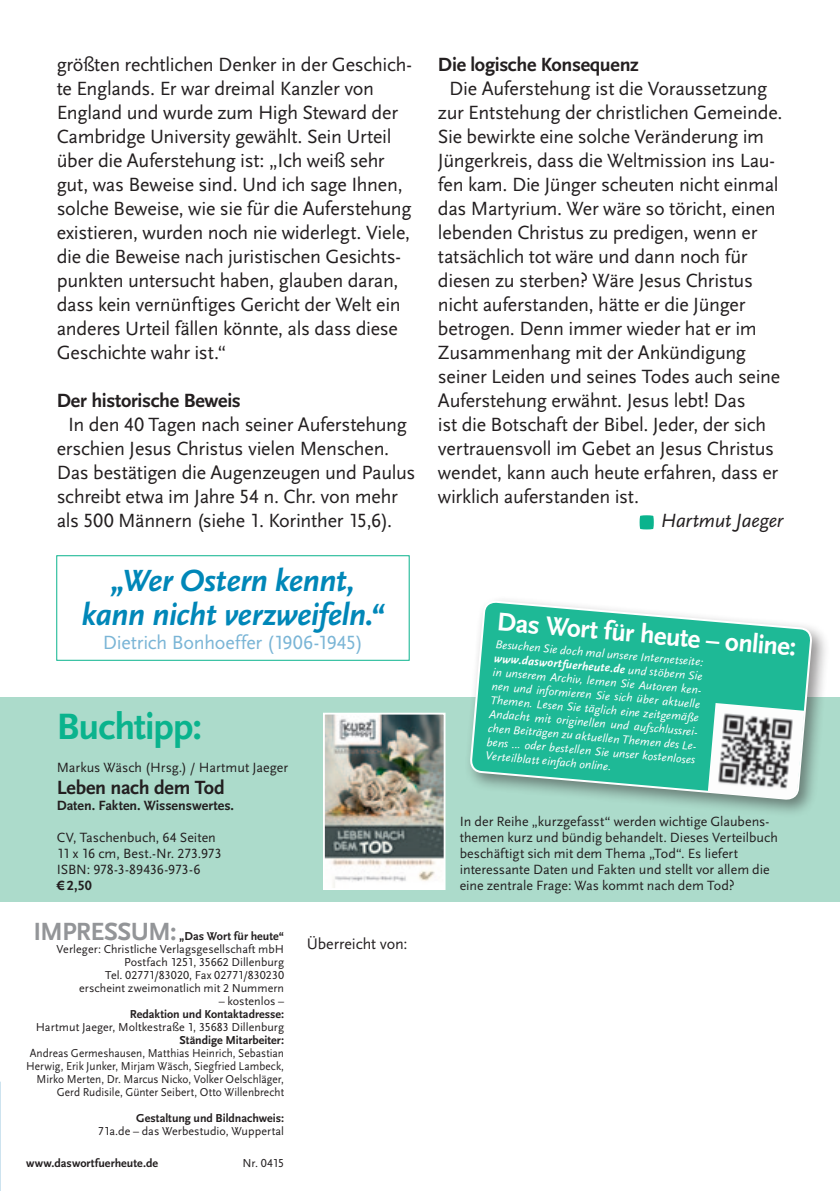
<style>
.page{position:relative;width:840px;height:1191px;background:#fff}
.page>*{position:absolute;margin:0;border:0;box-sizing:border-box;transform-origin:0 0}
.t1{font:700 38.2px "Scala Sans LF";letter-spacing:-.025em;color:#0ab38d}
.Fließ_norm{font:italic 700 32px/34px "Scala Sans LF";letter-spacing:-.02em;color:#0087b8;text-align:center}
.t2{font:700 26.8px "Scala Sans LF";color:#fff}
.Fließ_norm-2{font:20px/24px "Scala Sans LF";letter-spacing:-.015em;color:#231f20}
.Fließ_norm-3{font:700 20px "Scala Sans LF";letter-spacing:-.015em;color:#231f20}
.Fließ_norm-4{font:20px "Scala Sans LF";letter-spacing:-.01em;color:#7ab5d6}
.Fließ_norm-5{font:italic 20px "Scala Sans LF";letter-spacing:-.01em;color:#231f20}
.t3{font:16px "Scala Sans LF";letter-spacing:-.005em;color:#231f20}
.t4{font:14px/16px "Scala Sans LF";color:#231f20}
.t5{font:700 14px "Scala Sans LF";color:#231f20}
.t6{font:italic 12px/14px "Scala Sans LF";color:#fff}
.t7{font:12px "Scala Sans LF";color:#231f20}
.t8{font:12px/13px "Scala Sans LF";color:#231f20;text-align:right;scale:.94 1}
.t9{font:700 12px "Scala Sans LF";color:#231f20}
.s1{font-size:26px;color:#939598}
.s2{font-weight:700}
</style>
<div class="page">
<div style="left:0;top:696px;width:839px;height:206px;background:#acdbcb"></div>
<img style="left:326px;top:715px;width:116px;height:172px">
<div style="left:323px;top:712px;width:122px;height:178px;border:2px solid #fff"></div>
<svg style="left:0;top:1081px;width:1px;height:110px"></svg>
<div style="left:463px;top:594px;width:366px;height:223px;background:#231f20;opacity:.5"></div>
<svg style="left:468px;top:599px;width:344px;height:206px"></svg>
<img style="left:707px;top:703px;width:96px;height:96px">
<svg style="left:639px;top:515px;width:14px;height:14px"></svg>
<div style="left:56px;top:555px;width:353px;height:105px;border:1px solid #0ab38d"></div>
<p class="Fließ_norm-2" style="left:57px;top:53px;width:356px">größten rechtlichen Denker in der Geschich&shy;te Englands. Er war dreimal Kanzler von England und wurde zum High Steward der Cambridge University gewählt. Sein Urteil über die Auferstehung ist: „Ich weiß sehr gut, was Beweise sind. Und ich sage Ihnen, solche Beweise, wie sie für die Auferstehung existieren, wurden noch nie widerlegt. Viele, die die Beweise nach juristischen Gesichts&shy;punkten untersucht haben, glauben daran, dass kein vernünftiges Gericht der Welt ein anderes Urteil fällen könnte, als dass diese Geschichte wahr ist.“</p>
<p class="Fließ_norm-3" style="left:57px;top:389px;width:185px">Der historische Beweis</p>
<p class="Fließ_norm-2" style="left:57px;top:413px;width:360px;text-indent:11px">In den 40 Tagen nach seiner Auferstehung erschien Jesus Christus vielen Menschen.<br>Das bestätigen die Augenzeugen und Paulus schreibt etwa im Jahre 54 n. Chr. von mehr als 500 Männern (siehe 1. Korinther 15,6).</p>
<p class="Fließ_norm" style="left:81px;top:563px;width:304px">„Wer Ostern kennt, kann nicht verzweifeln.“</p>
<p class="Fließ_norm-4" style="left:103px;top:630px;width:261px">Dietrich Bonhoeffer (1906-1945)</p>
<p class="t1" style="left:57px;top:703px;width:147px">Buchtipp:</p>
<p class="t4" style="left:57px;top:759px;width:233px">Markus Wäsch (Hrsg.) / Hartmut Jaeger</p>
<p class="Fließ_norm-3" style="left:57px;top:775px;width:169px">Leben nach dem Tod</p>
<p class="t5" style="left:57px;top:797px;width:179px">Daten. Fakten. Wissenswertes.</p>
<p class="t4" style="left:57px;top:829px;width:166px">CV, Taschenbuch, 64 Seiten<br>11 x 16 cm, Best.-Nr. 273.973</p>
<p class="t4" style="left:57px;top:861px;width:145px">ISBN: 978-3-89436-973-6</p>
<p class="t5" style="left:57px;top:877px;width:36px">€ 2,50</p>
<p class="t9" style="left:33px;top:928px;width:252px"><span class="s1">IMPRESSUM:</span> „Das Wort für heute“</p>
<p class="t7" style="left:57px;top:941px;width:229px">Verleger: Christliche Verlagsgesellschaft mbH</p>
<p class="t7" style="left:124px;top:954px;width:161px">Postfach 1251, 35662 Dillenburg</p>
<p class="t7" style="left:105px;top:967px;width:180px">Tel. 02771/83020, Fax 02771/830230</p>
<p class="t7" style="left:79px;top:980px;width:206px">erscheint zweimonatlich mit 2 Nummern</p>
<p class="t7" style="left:219px;top:993px;width:67px">– kostenlos –</p>
<p class="t9" style="left:130px;top:1006px;width:156px">Redaktion und Kontaktadresse:</p>
<p class="t7" style="left:36px;top:1019px;width:250px">Hartmut Jaeger, Moltkestraße 1, 35683 Dillenburg</p>
<p class="t9" style="left:179px;top:1032px;width:106px">Ständige Mitarbeiter:</p>
<p class="t8" style="left:26px;top:1046px;width:276px">Andreas Germeshausen, Matthias Heinrich, Sebastian Herwig, Erik Junker, Mirjam Wäsch, Siegfried Lambeck, Mirko Merten, Dr. Marcus Nicko, Volker Oelschläger, Gerd Rudisile, Günter Seibert, Otto Willenbrecht</p>
<p class="t9" style="left:136px;top:1110px;width:149px">Gestaltung und Bildnachweis:</p>
<p class="t7" style="left:98px;top:1123px;width:187px">71a.de – das Werbestudio, Wuppertal</p>
<p class="t9" style="left:26px;top:1155px;width:133px">www.daswortfuerheute.de</p>
<p class="t7" style="left:242px;top:1155px;width:43px">Nr. 0415</p>
<p class="t3" style="left:306px;top:934px;width:102px">Überreicht von:</p>
<p class="Fließ_norm-3" style="left:437px;top:53px;width:202px">Die logische Konsequenz</p>
<p class="Fließ_norm-2" style="left:437px;top:77px;width:346px;text-indent:11px">Die Auferstehung ist die Voraussetzung zur Entstehung der christlichen Gemeinde.<br>Sie bewirkte eine solche Veränderung im Jüngerkreis, dass die Weltmission ins Lau&shy;fen kam. Die Jünger scheuten nicht einmal das Martyrium. Wer wäre so töricht, einen lebenden Christus zu predigen, wenn er tatsächlich tot wäre und dann noch für diesen zu sterben? Wäre Jesus Christus nicht auferstanden, hätte er die Jünger betrogen. Denn immer wieder hat er im Zusammenhang mit der Ankündigung seiner Leiden und seines Todes auch seine Auferstehung erwähnt. Jesus lebt! Das<br>ist die Botschaft der Bibel. Jeder, der sich vertrauensvoll im Gebet an Jesus Christus wendet, kann auch heute erfahren, dass er wirklich auferstanden ist.</p>
<p class="Fließ_norm-5" style="left:660px;top:509px;width:124px">Hartmut Jaeger</p>
<p class="t2" style="left:498px;top:605px;width:301px;rotate:5deg">Das Wort für heute – online:</p>
<p class="t6" style="left:495px;top:637px;width:210px;rotate:5deg">Besuchen Sie doch mal unsere Internetseite:</p>
<p class="t6" style="left:494px;top:651px;width:213px;rotate:5deg"><span class="s2">www.daswortfuerheute.de</span> und stöbern Sie in unserem Archiv, lernen Sie Autoren ken&shy;nen und informieren Sie sich über aktuelle Themen. Lesen Sie täglich eine zeitgemäße Andacht mit originellen und aufschlussrei&shy;chen Beiträgen zu aktuellen Themen des Le&shy;bens ... oder bestellen Sie unser kostenloses Verteilblatt einfach online.</p>
<p class="t4" style="left:459px;top:813px;width:319px">In der Reihe „kurzgefasst“ werden wichtige Glaubens&shy;themen kurz und bündig behandelt. Dieses Verteilbuch beschäftigt sich mit dem Thema „Tod“. Es liefert interessante Daten und Fakten und stellt vor allem die eine zentrale Frage: Was kommt nach dem Tod?</p>
</div>
